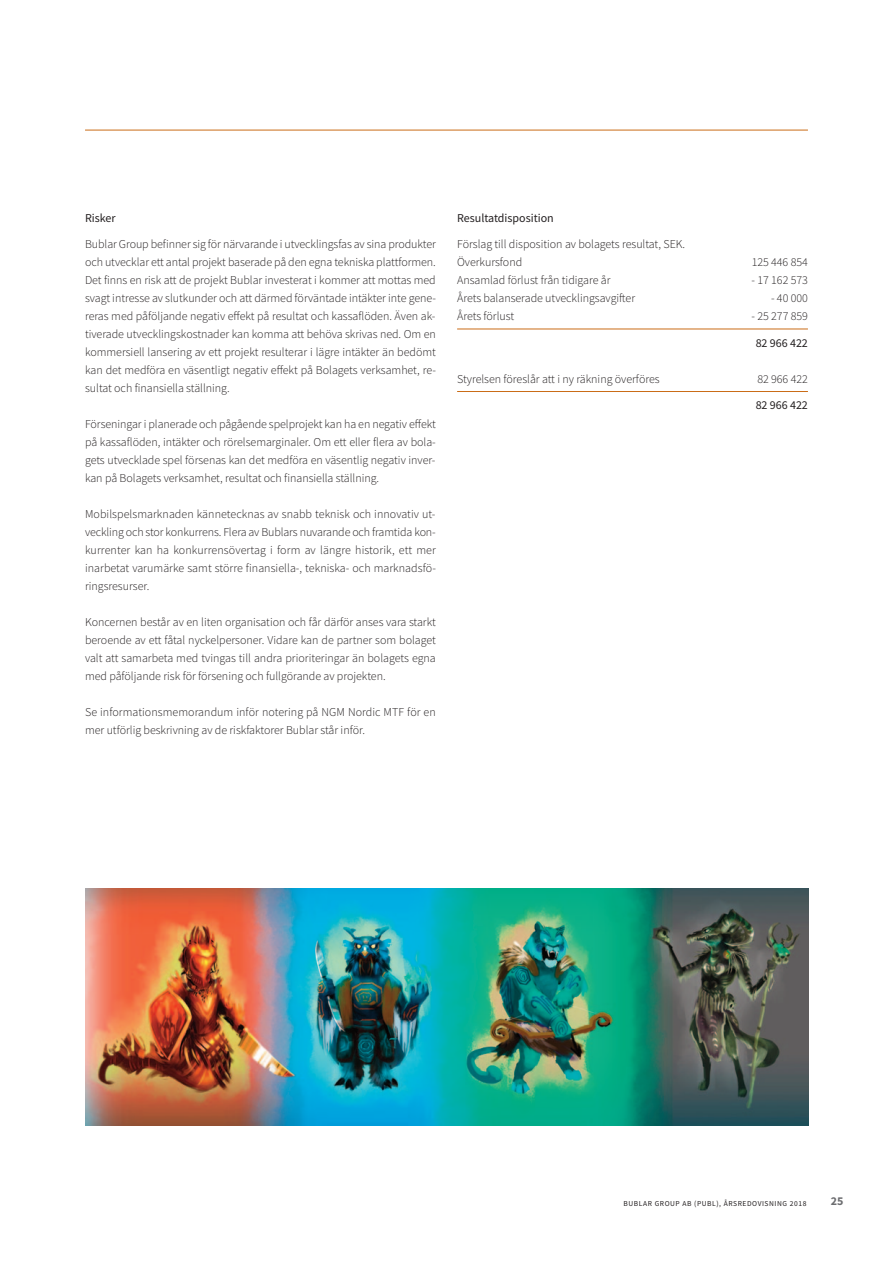
<style>
.page{position:relative;width:893px;height:1263px;background:#fff}
.page>*{position:absolute;margin:0;border:0;box-sizing:border-box;transform-origin:0 0}
.t1{font:300 12px/18px "Source Sans Pro";color:#231f20;text-align:justify}
.t2{font:12px "Source Sans Pro";color:#231f20}
.t3{font:700 12px "Source Sans Pro";color:#6c6d70}
.t4{font:7.5px "Source Sans Pro";letter-spacing:.075em;color:#231f20}
</style>
<div class="page">
<hr style="left:457px;top:329px;width:351px;height:1px;background:#ca6c17">
<hr style="left:457px;top:391px;width:351px;height:1px;background:#ca6c17">
<hr style="left:85px;top:130px;width:723px;height:1px;background:#ca6c17">
<img style="left:85px;top:888px;width:723px;height:238px">
<p class="t2" style="left:85px;top:213px;width:32px">Risker</p>
<p class="t1" style="left:85px;top:236px;width:352px">Bublar Group befinner sig för närvarande i utvecklingsfas av sina produkter och utvecklar ett antal projekt baserade på den egna tekniska plattformen.<br>Det finns en risk att de projekt Bublar investerat i kommer att mottas med svagt intresse av slutkunder och att därmed förväntade intäkter inte gene&shy;reras med påföljande negativ effekt på resultat och kassaflöden. Även ak&shy;tiverade utvecklingskostnader kan komma att behöva skrivas ned. Om en kommersiell lansering av ett projekt resulterar i lägre intäkter än bedömt kan det medföra en väsentligt negativ effekt på Bolagets verksamhet, re&shy;sultat och finansiella ställning.</p>
<p class="t1" style="left:85px;top:416px;width:352px">Förseningar i planerade och pågående spelprojekt kan ha en negativ effekt på kassaflöden, intäkter och rörelsemarginaler. Om ett eller flera av bola&shy;gets utvecklade spel försenas kan det medföra en väsentlig negativ inver&shy;kan på Bolagets verksamhet, resultat och finansiella ställning.</p>
<p class="t1" style="left:85px;top:506px;width:352px">Mobilspelsmarknaden kännetecknas av snabb teknisk och innovativ ut&shy;veckling och stor konkurrens. Flera av Bublars nuvarande och framtida kon&shy;kurrenter kan ha konkurrensövertag i form av längre historik, ett mer inarbetat varumärke samt större finansiella-, tekniska- och marknadsfö&shy;ringsresurser.</p>
<p class="t1" style="left:85px;top:614px;width:352px">Koncernen består av en liten organisation och får därför anses vara starkt beroende av ett fåtal nyckelpersoner. Vidare kan de partner som bolaget valt att samarbeta med tvingas till andra prioriteringar än bolagets egna med påföljande risk för försening och fullgörande av projekten.</p>
<p class="t1" style="left:85px;top:704px;width:352px">Se informationsmemorandum inför notering på NGM Nordic MTF för en mer utförlig beskrivning av de riskfaktorer Bublar står inför.</p>
<p class="t2" style="left:457px;top:213px;width:98px">Resultatdisposition</p>
<p class="t1" style="left:457px;top:236px;width:230px">Förslag till disposition av bolagets resultat, SEK.<br>Överkursfond</p>
<p class="t1" style="left:752px;top:254px;width:58px">125 446 854</p>
<p class="t1" style="left:457px;top:272px;width:155px">Ansamlad förlust från tidigare år</p>
<p class="t1" style="left:751px;top:272px;width:58px">- 17 162 573</p>
<p class="t1" style="left:457px;top:290px;width:180px">Årets balanserade utvecklingsavgifter</p>
<p class="t1" style="left:771px;top:290px;width:38px">- 40 000</p>
<p class="t1" style="left:457px;top:308px;width:59px">Årets förlust</p>
<p class="t1" style="left:751px;top:308px;width:58px">- 25 277 859</p>
<p class="t2" style="left:756px;top:338px;width:54px">82 966 422</p>
<p class="t1" style="left:457px;top:371px;width:204px">Styrelsen föreslår att i ny räkning överföres</p>
<p class="t1" style="left:757px;top:371px;width:52px">82 966 422</p>
<p class="t2" style="left:756px;top:401px;width:54px">82 966 422</p>
<p class="t4" style="left:624px;top:1200px;width:184px">BUBLAR GROUP AB (PUBL), ÅRSREDOVISNING 2018</p>
<p class="t3" style="left:831px;top:1197px;width:14px">25</p>
</div>
